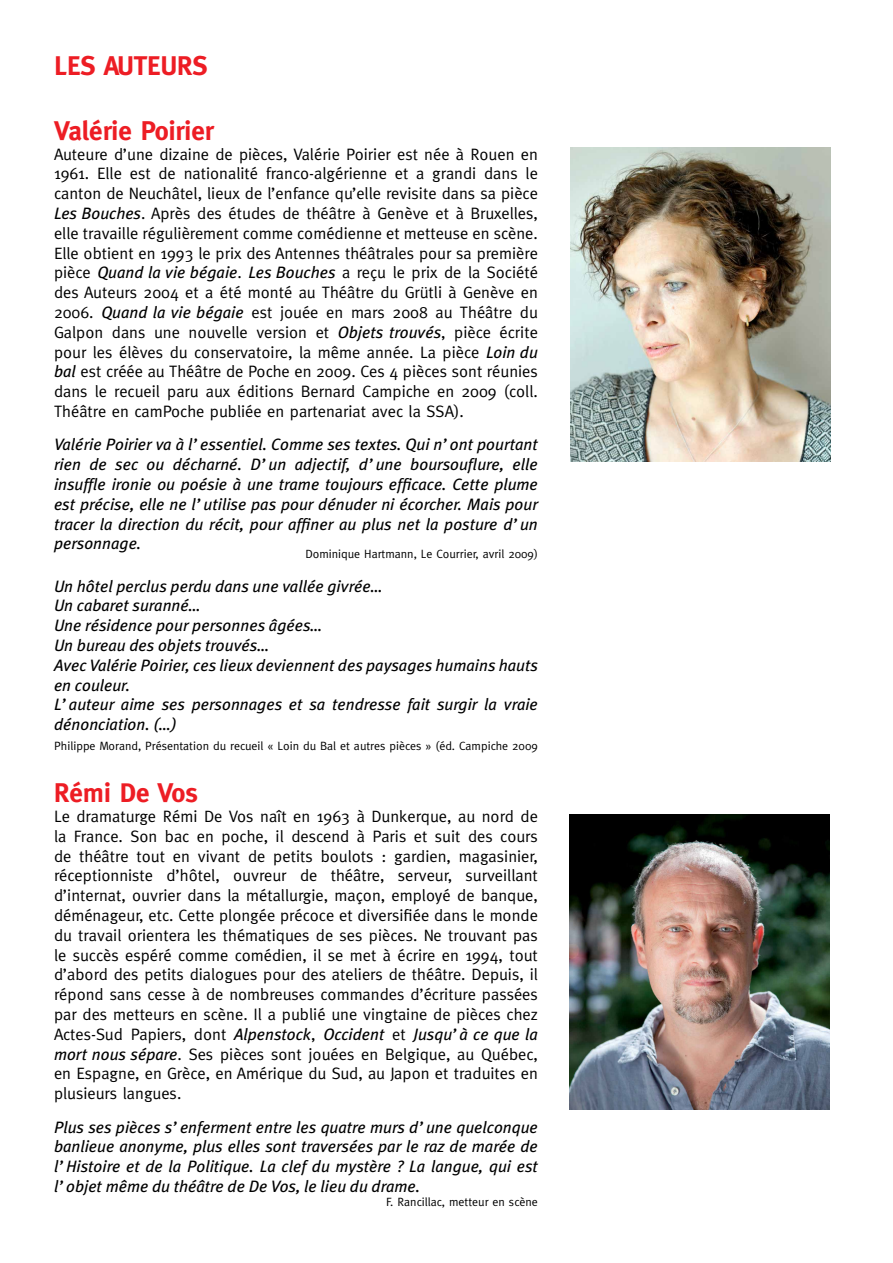
<style>
.page{position:relative;width:893px;height:1263px;background:#fff}
.page>*{position:absolute;margin:0;border:0;box-sizing:border-box;transform-origin:0 0}
.t1{font:700 27px "Meta";color:#ed1d24}
.t2{font:16.5px/19.8px "Meta";color:#000;text-align:justify}
.t3{font:italic 16.5px/19.8px "Meta Plus";color:#000;text-align:justify}
.t4{font:12px "Meta";color:#000}
.s1{font-family:"Meta Plus";font-style:italic}
.s2{font-family:"Meta";font-style:normal}
</style>
<div class="page">
<img style="left:570px;top:148px;width:260px;height:313px">
<img style="left:570px;top:814px;width:260px;height:295px">
<h1 class="t1" style="left:54px;top:50px;width:156px">LES AUTEURS</h1>
<h1 class="t1" style="left:54px;top:115px;width:161px">Valérie Poirier</h1>
<p class="t2" style="left:54px;top:144px;width:485px">Auteure d’une dizaine de pièces, Valérie Poirier est née à Rouen en 1961. Elle est de nationalité franco-algérienne et a grandi dans le canton de Neuchâtel, lieux de l’enfance qu’elle revisite dans sa pièce <span class="s1">Les Bouches</span>. Après des études de théâtre à Genève et à Bruxelles, elle travaille régulièrement comme comédienne et metteuse en scène.<br>Elle obtient en 1993 le prix des Antennes théâtrales pour sa première pièce <span class="s1">Quand la vie bégaie</span>. <span class="s1">Les Bouches</span> a reçu le prix de la Société des Auteurs 2004 et a été monté au Théâtre du Grütli à Genève en 2006. <span class="s1">Quand la vie bégaie</span> est jouée en mars 2008 au Théâtre du Galpon dans une nouvelle version et <span class="s1">Objets trouvés</span>, pièce écrite pour les élèves du conservatoire, la même année. La pièce <span class="s1">Loin du bal</span> est créée au Théâtre de Poche en 2009. Ces 4 pièces sont réunies dans le recueil paru aux éditions Bernard Campiche en 2009 (coll.<br>Théâtre en camPoche publiée en partenariat avec la SSA).</p>
<p class="t3" style="left:54px;top:434px;width:485px">Valérie Poirier va à l’essentiel. Comme ses textes. Qui n’ont pourtant rien de sec ou décharné. D’un adjectif, d’une boursouflure, elle insuffle ironie ou poésie à une trame toujours efficace. Cette plume est précise, elle ne l’utilise pas pour dénuder ni écorcher. Mais pour tracer la direction du récit, pour affiner au plus net la posture d’un personnage.</p>
<p class="t4" style="left:305px;top:547px;width:234px">Dominique Hartmann, Le Courrier, avril 2009)</p>
<p class="t3" style="left:54px;top:576px;width:485px;text-align:left">Un hôtel perclus perdu dans une vallée givrée…<br>Un cabaret suranné…<br>Une résidence pour personnes âgées…<br>Un bureau des objets trouvés…<br>Avec Valérie Poirier, ces lieux deviennent des paysages humains hauts en couleur.<br>L’auteur aime ses personnages et sa tendresse fait surgir la vraie dénonciation. (…)</p>
<p class="t4" style="left:54px;top:739px;width:485px">Philippe Morand, Présentation du recueil « Loin du Bal et autres pièces » (éd. Campiche 2009</p>
<h1 class="t1" style="left:54px;top:777px;width:146px">Rémi De Vos</h1>
<p class="t2" style="left:54px;top:806px;width:485px">Le dramaturge Rémi De Vos naît en 1963 à Dunkerque, au nord de la France. Son bac en poche, il descend à Paris et suit des cours de théâtre tout en vivant de petits boulots : gardien, magasinier, réceptionniste d’hôtel, ouvreur de théâtre, serveur, surveillant d’internat, ouvrier dans la métallurgie, maçon, employé de banque, déménageur, etc. Cette plongée précoce et diversifiée dans le monde du travail orientera les thématiques de ses pièces. Ne trouvant pas le succès espéré comme comédien, il se met à écrire en 1994, tout d’abord des petits dialogues pour des ateliers de théâtre. Depuis, il répond sans cesse à de nombreuses commandes d’écriture passées par des metteurs en scène. Il a publié une vingtaine de pièces chez</p>
<p class="t3" style="left:54px;top:1024px;width:485px"><span class="s2">Actes-Sud Papiers, dont</span> Alpenstock<span class="s2">,</span> Occident <span class="s2">et</span> Jusqu’à ce que la</p>
<p class="t2" style="left:54px;top:1044px;width:485px"><span class="s1">mort nous sépare</span>. Ses pièces sont jouées en Belgique, au Québec, en Espagne, en Grèce, en Amérique du Sud, au Japon et traduites en plusieurs langues.</p>
<p class="t3" style="left:54px;top:1117px;width:485px">Plus ses pièces s’enferment entre les quatre murs d’une quelconque banlieue anonyme, plus elles sont traversées par le raz de marée de l’Histoire et de la Politique. La clef du mystère ? La langue, qui est l’objet même du théâtre de De Vos, le lieu du drame.</p>
<p class="t4" style="left:386px;top:1195px;width:153px">F. Rancillac, metteur en scène</p>
</div>
